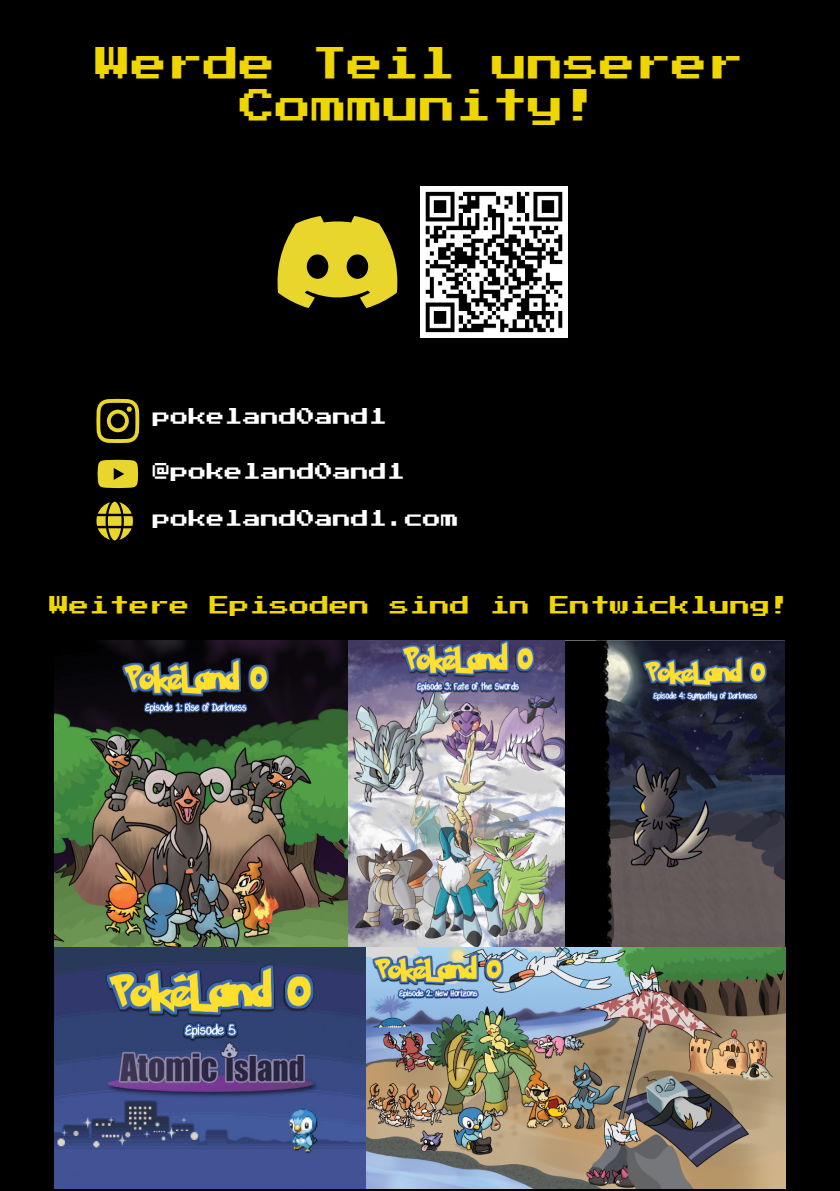
<style>
.page{position:relative;width:840px;height:1191px;background:#fff}
.page>*{position:absolute;margin:0;border:0;box-sizing:border-box;transform-origin:0 0}
.t1{font:36px/42px "Press Start 2 P";color:#f0d600;text-align:center}
.t2{font:20px "Press Start 2 P";color:#f0d600}
.t3{font:18px "Press Start 2 P";color:#fff}
</style>
<div class="page">
<div style="left:0;top:0;width:839px;height:1191px;background:#000"></div>
<img style="left:54px;top:640px;width:731px;height:548px">
<svg style="left:277px;top:216px;width:121px;height:92px"></svg>
<img style="left:420px;top:187px;width:147px;height:150px">
<svg style="left:96px;top:399px;width:43px;height:44px"></svg>
<svg style="left:97px;top:460px;width:41px;height:28px"></svg>
<svg style="left:96px;top:501px;width:37px;height:39px"></svg>
<h1 class="t1" style="left:96px;top:50px;width:649px">Werde Teil unserer<br>Community!</h1>
<p class="t3" style="left:153px;top:409px;width:235px">pokeland0and1</p>
<p class="t3" style="left:153px;top:464px;width:253px">@pokeland0and1</p>
<p class="t3" style="left:153px;top:511px;width:307px">pokeland0and1.com</p>
<p class="t2" style="left:50px;top:597px;width:741px">Weitere Episoden sind in Entwicklung!</p>
</div>
